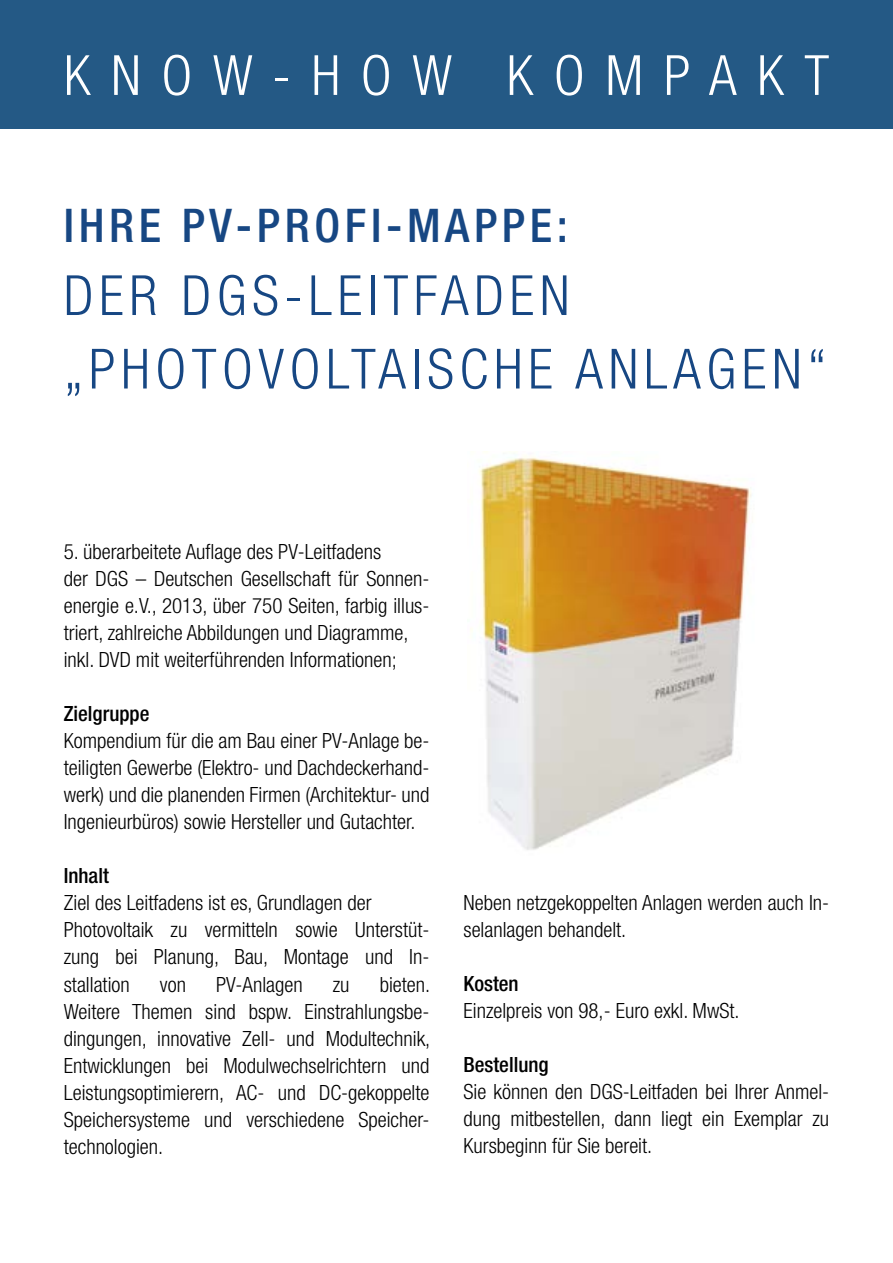
<style>
.page{position:relative;width:893px;height:1263px;background:#fff}
.page>*{position:absolute;margin:0;border:0;box-sizing:border-box;transform-origin:0 0}
.t1{font:300 condensed 55.5px/73.5px "Helvetica Neue LT Std";letter-spacing:.1em;color:#174783}
.t2{font:300 condensed 55.5px "Helvetica Neue LT Std";letter-spacing:.37em;color:#fff}
.t3{font:500 condensed 46.5px "Helvetica Neue LT Std";letter-spacing:.1em;color:#174783}
.t4{font:300 condensed 21px/27px "Helvetica Neue LT Std";color:#000}
.t5{font:500 condensed 21px "Helvetica Neue LT Std";color:#000}
</style>
<div class="page">
<img style="left:470px;top:456px;width:281px;height:394px">
<div style="left:0;top:0;width:893px;height:128px;background:#245985"></div>
<h1 class="t2" style="left:64px;top:43px;width:767px">KNOW-HOW KOMPAKT</h1>
<h2 class="t3" style="left:64px;top:197px;width:506px">IHRE PV-PROFI-MAPPE:</h2>
<h1 class="t1" style="left:64px;top:258px;width:765px">DER DGS-LEITFADEN „PHOTOVOLTAISCHE ANLAGEN“</h1>
<p class="t4" style="left:64px;top:538px;width:367px">5. überarbeitete Auflage des PV-Leitfadens<br>der DGS – Deutschen Gesellschaft für Sonnen&shy;energie e.V., 2013, über 750 Seiten, farbig illus&shy;triert, zahlreiche Abbildungen und Diagramme, inkl. DVD mit weiterführenden Informationen;</p>
<p class="t5" style="left:64px;top:701px;width:87px">Zielgruppe</p>
<p class="t4" style="left:64px;top:727px;width:367px;text-align:justify">Kompendium für die am Bau einer PV-Anlage be&shy;teiligten Gewerbe (Elektro- und Dachdeckerhand&shy;werk) und die planenden Firmen (Architektur- und Ingenieurbüros) sowie Hersteller und Gutachter.</p>
<p class="t5" style="left:64px;top:863px;width:47px">Inhalt</p>
<p class="t4" style="left:64px;top:889px;width:367px">Ziel des Leitfadens ist es, Grundlagen der Photovoltaik zu vermitteln sowie Unterstüt&shy;zung bei Planung, Bau, Montage und In&shy;stallation</p>
<p class="t4" style="left:64px;top:970px;width:368px;text-align:justify;text-indent:316px">bieten.<br>Weitere Themen sind bspw. Einstrahlungsbe&shy;dingungen, innovative Zell- und Modultechnik, Entwicklungen bei Modulwechselrichtern und Leistungsoptimierern, AC- und DC-gekoppelte Speichersysteme und verschiedene Speicher&shy;technologien.</p>
<p class="t4" style="left:160px;top:970px;width:28px">von</p>
<p class="t4" style="left:216px;top:970px;width:88px">PV-Anlagen</p>
<p class="t4" style="left:333px;top:970px;width:18px">zu</p>
<p class="t4" style="left:463px;top:888px;width:367px">Neben netzgekoppelten Anlagen werden auch In&shy;selanlagen behandelt.</p>
<p class="t5" style="left:463px;top:970px;width:57px">Kosten</p>
<p class="t4" style="left:463px;top:996px;width:278px">Einzelpreis von 98,- Euro exkl. MwSt.</p>
<p class="t5" style="left:463px;top:1051px;width:87px">Bestellung</p>
<p class="t4" style="left:463px;top:1077px;width:367px;text-align:justify">Sie können den DGS-Leitfaden bei Ihrer Anmel&shy;dung mitbestellen, dann liegt ein Exemplar zu Kursbeginn für Sie bereit.</p>
</div>
